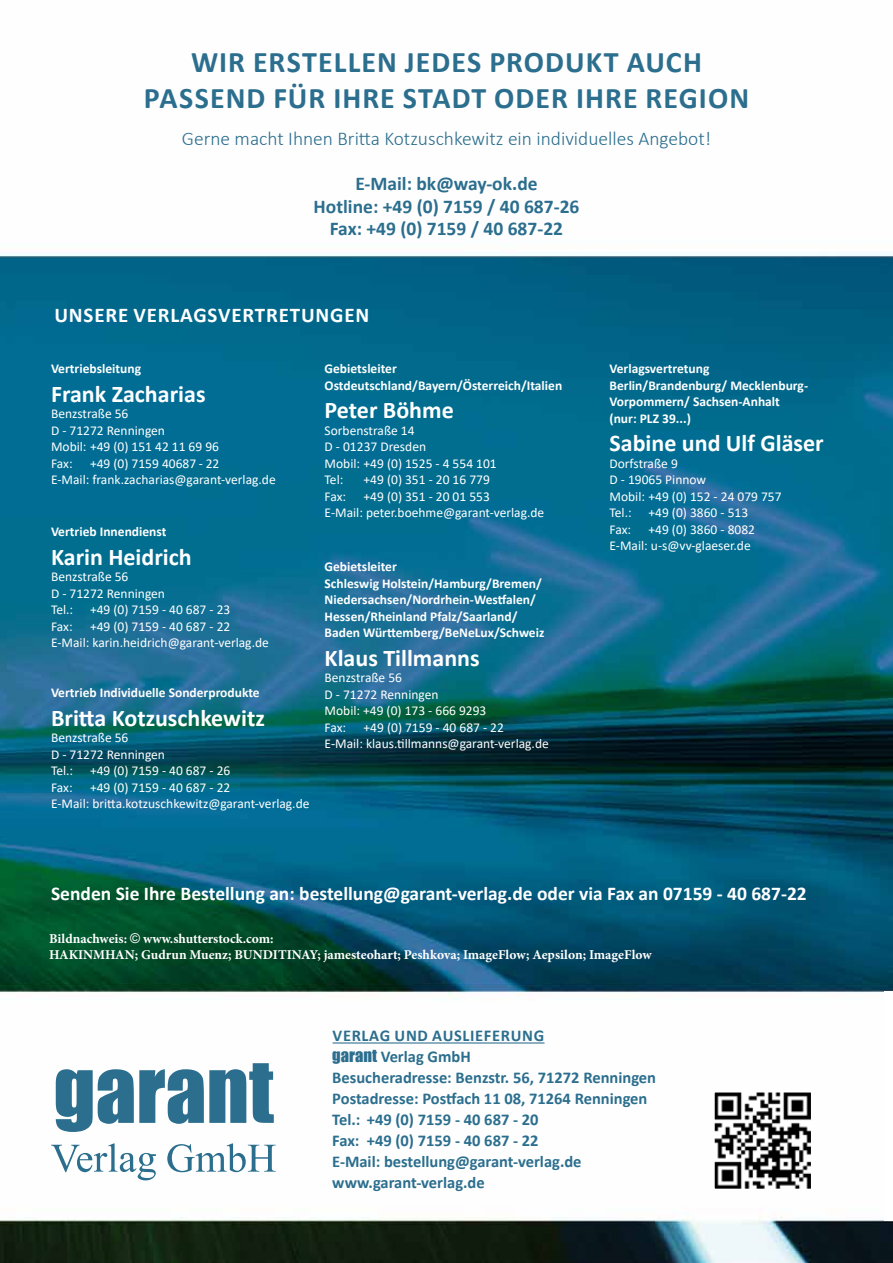
<style>
.page{position:relative;width:893px;height:1263px;background:#fff}
.page>*{position:absolute;margin:0;border:0;box-sizing:border-box;transform-origin:0 0}
.t1{font:700 30px/36px "Calibri";letter-spacing:.035em;color:#2b6e8e;text-align:center}
.t2{font:700 24px "Calibri";color:#fff}
.t3{font:700 21px "Calibri";letter-spacing:.04em;color:#fff}
.t4{font:700 19.5px "Calibri";color:#fff}
.t5{font:700 19.5px/22.5px "Calibri";color:#2b6e8e;text-align:center}
.t6{font:300 19.5px "Calibri";color:#2b6e8e}
.t7{font:700 16.5px/21px "Calibri";color:#2b6e8e}
.t8{font:13.5px/16.5px "Calibri";color:#fff}
.t9{font:700 13.5px/16.5px "Calibri";color:#fff}
.t10{font:700 13.5px/16.5px "Minion Pro";color:#fff}
.s1{font-family:"Arial";font-weight:400}
.s2{font-family:"Impact";font-weight:400}
</style>
<div class="page">
<img style="left:0;top:252px;width:893px;height:1011px">
<div style="left:884px;top:991px;width:9px;height:229px;background:#fff"></div>
<hr style="left:333px;top:1042px;width:211px;height:1px;background:#2b6e8e">
<svg style="left:712px;top:1090px;width:101px;height:101px"></svg>
<svg style="left:51px;top:1143px;width:225px;height:37px"></svg>
<svg style="left:56px;top:1063px;width:218px;height:69px"></svg>
<h1 class="t1" style="left:144px;top:44px;width:607px">WIR ERSTELLEN JEDES PRODUKT AUCH<br>PASSEND FÜR IHRE STADT ODER IHRE REGION</h1>
<h3 class="t6" style="left:182px;top:126px;width:531px">Gerne macht Ihnen Britta Kotzuschkewitz ein individuelles Angebot!</h3>
<h3 class="t5" style="left:314px;top:172px;width:267px">E-Mail: bk@way-ok.de<br>Hotline: +49 (0) 7159 / 40 687-26<br>Fax: +49 (0) 7159 / 40 687-22</h3>
<h3 class="t3" style="left:54px;top:300px;width:316px">UNSERE VERLAGSVERTRETUNGEN</h3>
<p class="t9" style="left:51px;top:360px;width:92px">Vertriebsleitung</p>
<h2 class="t2" style="left:51px;top:377px;width:156px">Frank Zacharias</h2>
<p class="t8" style="left:51px;top:405px;width:170px">Benzstraße 56<br>D - 71272 Renningen<br>Mobil: +49 (0) 151 42 11 69 96<br>Fax:</p>
<p class="t8" style="left:51px;top:455px;width:226px;text-indent:39px">+49 (0) 7159 40687 - 22<br>E-Mail: frank.zacharias@garant-verlag.de</p>
<p class="t9" style="left:51px;top:523px;width:117px">Vertrieb Innendienst</p>
<h2 class="t2" style="left:51px;top:540px;width:142px">Karin Heidrich</h2>
<p class="t8" style="left:51px;top:568px;width:181px">Benzstraße 56<br>D - 71272 Renningen<br>Tel.: +49 (0) 7159 - 40 687 - 23<br>Fax:</p>
<p class="t8" style="left:51px;top:618px;width:219px;text-align:center">+49 (0) 7159 - 40 687 - 22<br>E-Mail: karin.heidrich@garant-verlag.de</p>
<p class="t9" style="left:51px;top:684px;width:210px">Vertrieb Individuelle Sonderprodukte</p>
<h2 class="t2" style="left:51px;top:701px;width:215px">Britta Kotzuschkewitz</h2>
<p class="t8" style="left:51px;top:729px;width:181px">Benzstraße 56<br>D - 71272 Renningen<br>Tel.: +49 (0) 7159 - 40 687 - 26<br>Fax:</p>
<p class="t8" style="left:51px;top:779px;width:260px;text-indent:39px">+49 (0) 7159 - 40 687 - 22<br>E-Mail: britta.kotzuschkewitz@garant-verlag.de</p>
<p class="t9" style="left:325px;top:360px;width:239px">Gebietsleiter<br>Ostdeutschland/Bayern/Österreich/Italien</p>
<h2 class="t2" style="left:325px;top:393px;width:131px">Peter Böhme</h2>
<p class="t8" style="left:325px;top:422px;width:174px">Sorbenstraße 14<br>D - 01237 Dresden<br>Mobil: +49 (0) 1525 - 4 554 101<br>Tel:</p>
<p class="t8" style="left:364px;top:471px;width:128px">+49 (0) 351 - 20 16 779</p>
<p class="t8" style="left:325px;top:488px;width:221px;text-indent:39px">+49 (0) 351 - 20 01 553<br>E-Mail: peter.boehme@garant-verlag.de</p>
<p class="t8" style="left:325px;top:488px;width:23px">Fax:</p>
<p class="t9" style="left:325px;top:558px;width:221px">Gebietsleiter<br>Schleswig Holstein/Hamburg/Bremen/ Niedersachsen/Nordrhein-Westfalen/ Hessen/Rheinland Pfalz/Saarland/ Baden Württemberg/BeNeLux/Schweiz</p>
<h2 class="t2" style="left:325px;top:641px;width:157px">Klaus Tillmanns</h2>
<p class="t8" style="left:325px;top:669px;width:163px">Benzstraße 56<br>D - 71272 Renningen<br>Mobil: +49 (0) 173 - 666 9293<br>Fax:</p>
<p class="t8" style="left:325px;top:719px;width:226px;text-align:center">+49 (0) 7159 - 40 687 - 22<br>E-Mail: klaus.tillmanns@garant-verlag.de</p>
<p class="t9" style="left:609px;top:360px;width:200px">Verlagsvertretung<br>Berlin/Brandenburg/ Mecklenburg-<br>Vorpommern/ Sachsen-Anhalt (nur: PLZ 39...)</p>
<h2 class="t2" style="left:609px;top:426px;width:216px">Sabine und Ulf Gläser</h2>
<p class="t8" style="left:609px;top:455px;width:174px">Dorfstraße 9<br>D - 19065 Pinnow<br>Mobil: +49 (0) 152 - 24 079 757<br>Tel.: +49 (0) 3860 - 513<br>Fax:</p>
<p class="t8" style="left:609px;top:521px;width:147px;text-indent:39px">+49 (0) 3860 - 8082<br>E-Mail: u-s@vv-glaeser.de</p>
<h3 class="t4" style="left:51px;top:880px;width:757px">Senden Sie Ihre Bestellung an: bestellung@garant-verlag.de oder via Fax an 07159 - 40 687-22</h3>
<p class="t10" style="left:49px;top:930px;width:604px">Bildnachweis: <span class="s1">©</span> www.shutterstock.com:<br>HAKINMHAN; Gudrun Muenz; BUNDITINAY; jamesteohart; Peshkova; ImageFlow; Aepsilon; ImageFlow</p>
<p class="t7" style="left:332px;top:1025px;width:325px">VERLAG UND AUSLIEFERUNG<br><span class="s2">GARANT</span> Verlag GmbH<br>Besucheradresse: Benzstr. 56, 71272 Renningen<br>Postadresse: Postfach 11 08, 71264 Renningen<br>Tel.: +49 (0) 7159 - 40 687 - 20<br>Fax: +49 (0) 7159 - 40 687 - 22<br>E-Mail: bestellung@garant-verlag.de www.garant-verlag.de</p>
</div>
